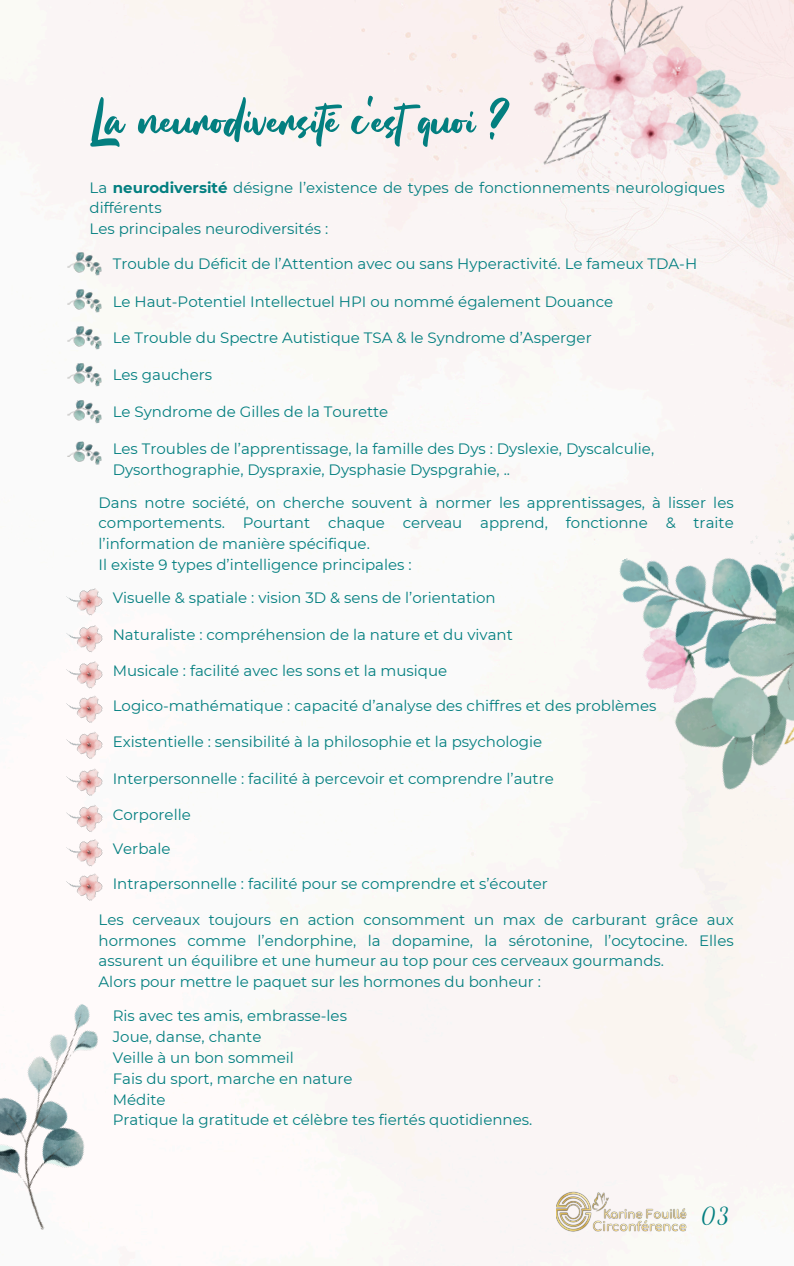
<style>
.page{position:relative;width:794px;height:1266px;background:#fff}
.page>*{position:absolute;margin:0;border:0;box-sizing:border-box;transform-origin:0 0}
.t1{font:71.78px "Beattingvile";color:#037f80}
.t2{font:22.5px "Dancing Script";color:#037f80}
.t3{font:15px/20.9px "Montserrat";color:#037f80;text-align:justify}
.s1{font-weight:700}
</style>
<div class="page">
<img style="left:556px;top:1191px;width:130px;height:41px">
<img style="left:66px;top:251px;width:36px;height:27px">
<img style="left:66px;top:288px;width:36px;height:27px">
<img style="left:66px;top:325px;width:36px;height:27px">
<img style="left:66px;top:362px;width:36px;height:27px">
<img style="left:66px;top:398px;width:36px;height:27px">
<img style="left:66px;top:440px;width:36px;height:27px">
<img style="left:66px;top:578px;width:41px;height:36px">
<img style="left:66px;top:614px;width:41px;height:37px">
<img style="left:66px;top:651px;width:41px;height:34px">
<img style="left:66px;top:685px;width:41px;height:36px">
<img style="left:66px;top:721px;width:41px;height:37px">
<img style="left:66px;top:758px;width:41px;height:36px">
<img style="left:66px;top:794px;width:41px;height:34px">
<img style="left:66px;top:828px;width:41px;height:35px">
<img style="left:66px;top:863px;width:41px;height:40px">
<img style="left:596px;top:469px;width:197px;height:372px">
<img style="left:0;top:990px;width:152px;height:240px">
<img style="left:517px;top:0;width:276px;height:216px">
<p class="t1" style="left:89px;top:86px;width:419px">La neurodiversité c’est quoi ?</p>
<p class="t3" style="left:89px;top:177px;width:636px">La <span class="s1">neurodiversité</span> désigne l’existence de types de fonctionnements neurologiques différents</p>
<p class="t3" style="left:89px;top:218px;width:240px">Les principales neurodiversités :</p>
<p class="t3" style="left:113px;top:254px;width:585px">Trouble du Déficit de l’Attention avec ou sans Hyperactivité. Le fameux TDA-H</p>
<p class="t3" style="left:113px;top:291px;width:501px">Le Haut-Potentiel Intellectuel HPI ou nommé également Douance</p>
<p class="t3" style="left:113px;top:328px;width:480px">Le Trouble du Spectre Autistique TSA &amp; le Syndrome d’Asperger</p>
<p class="t3" style="left:113px;top:365px;width:101px">Les gauchers</p>
<p class="t3" style="left:113px;top:401px;width:277px">Le Syndrome de Gilles de la Tourette</p>
<p class="t3" style="left:113px;top:438px;width:542px">Les Troubles de l’apprentissage, la famille des Dys : Dyslexie, Dyscalculie,<br>Dysorthographie, Dyspraxie, Dysphasie Dyspgrahie, ..</p>
<p class="t3" style="left:98px;top:492px;width:636px">Dans notre société, on cherche souvent à normer les apprentissages, à lisser les comportements. Pourtant chaque cerveau apprend, fonctionne &amp; traite l’information de manière spécifique.</p>
<p class="t3" style="left:98px;top:554px;width:314px">Il existe 9 types d’intelligence principales :</p>
<p class="t3" style="left:113px;top:587px;width:384px">Visuelle &amp; spatiale : vision 3D &amp; sens de l’orientation</p>
<p class="t3" style="left:113px;top:624px;width:401px">Naturaliste : compréhension de la nature et du vivant</p>
<p class="t3" style="left:113px;top:660px;width:336px">Musicale : facilité avec les sons et la musique</p>
<p class="t3" style="left:113px;top:695px;width:545px">Logico-mathématique : capacité d’analyse des chiffres et des problèmes</p>
<p class="t3" style="left:113px;top:731px;width:431px">Existentielle : sensibilité à la philosophie et la psychologie</p>
<p class="t3" style="left:113px;top:768px;width:442px">Interpersonnelle : facilité à percevoir et comprendre l’autre</p>
<p class="t3" style="left:113px;top:804px;width:79px">Corporelle</p>
<p class="t3" style="left:113px;top:838px;width:59px">Verbale</p>
<p class="t3" style="left:113px;top:873px;width:436px">Intrapersonnelle : facilité pour se comprendre et s’écouter</p>
<p class="t3" style="left:98px;top:909px;width:636px">Les cerveaux toujours en action consomment un max de carburant grâce aux hormones comme l’endorphine, la dopamine, la sérotonine, l’ocytocine. Elles assurent un équilibre et une humeur au top pour ces cerveaux gourmands.</p>
<p class="t3" style="left:98px;top:971px;width:443px">Alors pour mettre le paquet sur les hormones du bonheur :</p>
<p class="t3" style="left:113px;top:1005px;width:236px">Ris avec tes amis, embrasse-les</p>
<p class="t3" style="left:113px;top:1026px;width:150px">Joue, danse, chante</p>
<p class="t3" style="left:113px;top:1047px;width:182px">Veille à un bon sommeil</p>
<p class="t3" style="left:113px;top:1068px;width:241px">Fais du sport, marche en nature</p>
<p class="t3" style="left:113px;top:1088px;width:54px">Médite</p>
<p class="t3" style="left:113px;top:1109px;width:421px">Pratique la gratitude et célèbre tes fiertés quotidiennes.</p>
<p class="t2" style="left:700px;top:1202px;width:29px">03</p>
</div>
